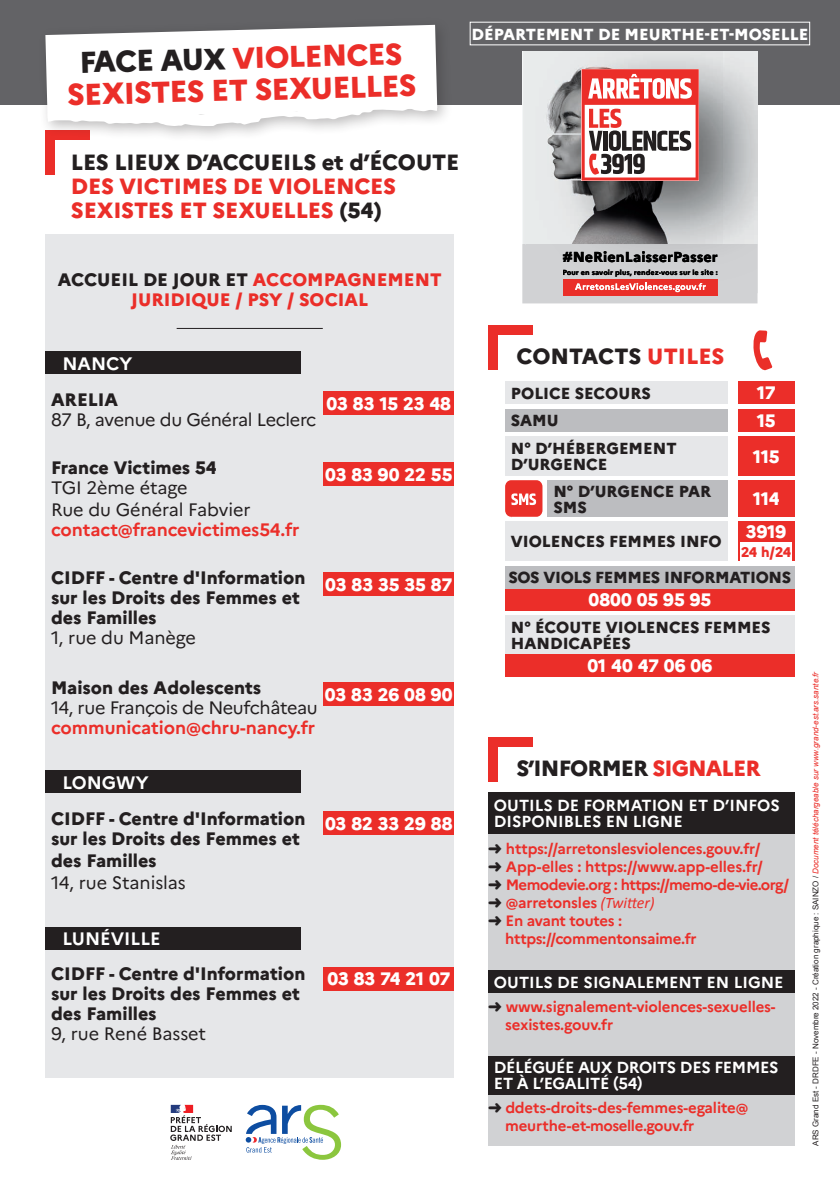
<style>
.page{position:relative;width:840px;height:1191px;background:#fff}
.page>*{position:absolute;margin:0;border:0;box-sizing:border-box;transform-origin:0 0}
.t1{font:800 30px/31.4px "Marianne";color:#eb2e29;text-align:center}
.t2{font:800 22px/24px "Marianne";letter-spacing:-.01em;color:#eb2e29}
.t3{font:800 22px "Marianne";letter-spacing:-.01em;color:#231f20}
.t4{font:800 22px "Marianne";letter-spacing:-.04em;color:#231f20}
.t5{font:800 18px/20px "Marianne";color:#231f20}
.t6{font:18px/22px "Marianne";letter-spacing:-.015em;color:#231f20}
.t7{font:800 18px/35.8px "Marianne";letter-spacing:-.005em;color:#fff}
.t8{font:700 18px "Marianne";letter-spacing:-.005em;color:#eb2e29}
.t9{font:800 18px/20px "Marianne";color:#eb2e29;text-align:center}
.t10{font:700 18px "Marianne";color:#fff}
.t11{font:800 16px/16px "Marianne";color:#231f20}
.t12{font:700 16px/16px "Marianne";color:#fff}
.t13{font:700 16px/16px "Marianne";letter-spacing:-.02em;color:#fff}
.t14{font:800 16px "Marianne";color:#fff}
.t15{font:800 16px "Marianne";letter-spacing:-.02em;color:#231f20}
.t16{font:700 15px/18px "Marianne";letter-spacing:-.015em;color:#eb2e29}
.t17{font:700 15px "Marianne";letter-spacing:-.04em;color:#eb2e29}
.t18{font:800 14.4px "Marianne";color:#000001}
.t19{font:800 14px "Marianne";color:#eb2e29}
.t20{font:8px "Arial";color:#231f20}
.t21{font:800 7.4px "Marianne";color:#000001}
.s1{color:#231f20}
.s2{color:#eb2e29}
.s3{font-family:"Calibri";font-weight:400;font-style:italic;font-size:16px}
.s4{font-style:italic;color:#eb2e29}
</style>
<div class="page">
<div style="left:45px;top:234px;width:409px;height:843px;background:#e6e7e9"></div>
<hr style="left:176px;top:328px;width:146px;height:1px;background:#231f20">
<div style="left:0;top:0;width:839px;height:105px;background:#636366"></div>
<div style="left:45px;top:130px;width:10px;height:45px;background:#eb2e29"></div>
<div style="left:38px;top:17px;width:414px;height:125px;background:#231f20;opacity:.3"></div>
<svg style="left:45px;top:25px;width:392px;height:101px"></svg>
<svg style="left:245px;top:1104px;width:96px;height:55px"></svg>
<svg style="left:170px;top:1104px;width:61px;height:55px"></svg>
<svg style="left:522px;top:51px;width:235px;height:252px;background:#c2afb0"></svg>
<div style="left:469px;top:22px;width:340px;height:23px;border:1px solid #fff"></div>
<div style="left:45px;top:351px;width:255px;height:23px;background:#231f20"></div>
<div style="left:323px;top:391px;width:131px;height:24px;background:#eb2e29"></div>
<div style="left:323px;top:462px;width:131px;height:23px;background:#eb2e29"></div>
<div style="left:323px;top:572px;width:131px;height:23px;background:#eb2e29"></div>
<div style="left:323px;top:682px;width:131px;height:23px;background:#eb2e29"></div>
<div style="left:45px;top:770px;width:255px;height:23px;background:#231f20"></div>
<div style="left:323px;top:811px;width:131px;height:24px;background:#eb2e29"></div>
<div style="left:45px;top:927px;width:255px;height:22px;background:#231f20"></div>
<div style="left:323px;top:966px;width:131px;height:24px;background:#eb2e29"></div>
<div style="left:488px;top:737px;width:44px;height:10px;background:#eb2e29"></div>
<div style="left:488px;top:737px;width:9px;height:44px;background:#eb2e29"></div>
<div style="left:488px;top:797px;width:306px;height:348px;background:#d1d2d4"></div>
<div style="left:488px;top:970px;width:306px;height:23px;background:#231f20"></div>
<div style="left:488px;top:1056px;width:306px;height:38px;background:#231f20"></div>
<div style="left:488px;top:793px;width:306px;height:41px;background:#231f20"></div>
<svg style="left:753px;top:330px;width:18px;height:40px"></svg>
<div style="left:737px;top:381px;width:57px;height:23px;background:#eb2e29"></div>
<div style="left:505px;top:381px;width:222px;height:23px;background:#e6e7e9"></div>
<div style="left:737px;top:409px;width:57px;height:22px;background:#eb2e29"></div>
<div style="left:505px;top:409px;width:222px;height:22px;background:#bcbdc0"></div>
<div style="left:737px;top:436px;width:57px;height:39px;background:#eb2e29"></div>
<div style="left:505px;top:436px;width:222px;height:39px;background:#e6e7e9"></div>
<div style="left:505px;top:588px;width:289px;height:23px;background:#eb2e29"></div>
<div style="left:505px;top:566px;width:289px;height:22px;background:#bcbdc0"></div>
<div style="left:505px;top:615px;width:289px;height:40px;background:#e6e7e9"></div>
<div style="left:505px;top:654px;width:289px;height:23px;background:#eb2e29"></div>
<div style="left:547px;top:480px;width:180px;height:37px;background:#bcbdc0"></div>
<div style="left:737px;top:480px;width:57px;height:37px;background:#eb2e29"></div>
<div style="left:505px;top:480px;width:37px;height:37px;background:#ea2f29;border-radius:6px"></div>
<svg style="left:511px;top:493px;width:24px;height:12px"></svg>
<div style="left:488px;top:326px;width:44px;height:9px;background:#eb2e29"></div>
<div style="left:488px;top:326px;width:9px;height:44px;background:#eb2e29"></div>
<div style="left:737px;top:521px;width:57px;height:40px;background:#eb2e29"></div>
<div style="left:505px;top:521px;width:222px;height:40px;background:#e6e7e9"></div>
<div style="left:740px;top:542px;width:51px;height:19px;background:#fff"></div>
<h1 class="t1" style="left:66px;top:49px;width:350px;rotate:-2deg"><span class="s1">FACE AUX</span> VIOLENCES<br>SEXISTES ET SEXUELLES</h1>
<p class="t14" style="left:471px;top:24px;width:338px">DÉPARTEMENT DE MEURTHE-ET-MOSELLE</p>
<h2 class="t3" style="left:71px;top:148px;width:390px">LES LIEUX D’ACCUEILS et d’ÉCOUTE</h2>
<h2 class="t2" style="left:71px;top:174px;width:326px">DES VICTIMES DE VIOLENCES<br>SEXISTES ET SEXUELLES <span class="s1">(54)</span></h2>
<p class="t9" style="left:58px;top:270px;width:385px"><span class="s1">ACCUEIL DE JOUR ET</span> ACCOMPAGNEMENT<br>JURIDIQUE / PSY / SOCIAL</p>
<p class="t10" style="left:62px;top:352px;width:71px">NANCY</p>
<p class="t5" style="left:51px;top:390px;width:68px">ARELIA</p>
<p class="t6" style="left:51px;top:409px;width:267px">87 B, avenue du Général Leclerc</p>
<p class="t5" style="left:51px;top:458px;width:167px">France Victimes 54</p>
<p class="t6" style="left:51px;top:477px;width:201px">TGI 2ème étage<br>Rue du Général Fabvier</p>
<p class="t8" style="left:51px;top:519px;width:250px">contact@francevictimes54.fr</p>
<p class="t5" style="left:51px;top:568px;width:256px">CIDFF - Centre d'Information sur les Droits des Femmes et des Familles</p>
<p class="t6" style="left:51px;top:627px;width:146px">1, rue du Manège</p>
<p class="t5" style="left:51px;top:678px;width:212px">Maison des Adolescents</p>
<p class="t6" style="left:51px;top:697px;width:268px">14, rue François de Neufchâteau</p>
<p class="t8" style="left:51px;top:717px;width:265px">communication@chru-nancy.fr</p>
<p class="t7" style="left:326px;top:385px;width:126px">03 83 15 23 48</p>
<p class="t7" style="left:325px;top:456px;width:129px">03 83 90 22 55</p>
<p class="t7" style="left:325px;top:566px;width:128px">03 83 35 35 87</p>
<p class="t7" style="left:325px;top:676px;width:129px">03 83 26 08 90</p>
<p class="t10" style="left:62px;top:771px;width:87px">LONGWY</p>
<p class="t5" style="left:51px;top:808px;width:256px">CIDFF - Centre d'Information sur les Droits des Femmes et</p>
<p class="t5" style="left:51px;top:850px;width:107px">des Familles</p>
<p class="t6" style="left:51px;top:871px;width:136px">14, rue Stanislas</p>
<p class="t7" style="left:325px;top:805px;width:129px">03 82 33 29 88</p>
<p class="t10" style="left:62px;top:927px;width:100px">LUNÉVILLE</p>
<p class="t5" style="left:51px;top:963px;width:256px">CIDFF - Centre d'Information sur les Droits des Femmes et des Familles</p>
<p class="t6" style="left:51px;top:1022px;width:156px">9, rue René Basset</p>
<p class="t7" style="left:327px;top:961px;width:124px">03 83 74 21 07</p>
<p class="t18" style="left:562px;top:248px;width:157px">#NeRienLaisserPasser</p>
<p class="t21" style="left:562px;top:268px;width:157px">Pour en savoir plus, rendez-vous sur le site :</p>
<h2 class="t3" style="left:516px;top:343px;width:209px">CONTACTS <span class="s2">UTILES</span></h2>
<p class="t11" style="left:510px;top:385px;width:141px">POLICE SECOURS</p>
<p class="t7" style="left:756px;top:375px;width:20px">17</p>
<p class="t11" style="left:510px;top:412px;width:49px">SAMU</p>
<p class="t7" style="left:752px;top:402px;width:28px">15<br>115</p>
<p class="t11" style="left:510px;top:440px;width:167px">N° D’HÉBERGEMENT<br>D’URGENCE</p>
<p class="t11" style="left:553px;top:483px;width:159px">N° D’URGENCE PAR<br>SMS</p>
<p class="t7" style="left:745px;top:482px;width:42px;line-height:32.8px;text-align:center">114<br>3919</p>
<p class="t11" style="left:510px;top:534px;width:212px">VIOLENCES FEMMES INFO</p>
<p class="t19" style="left:740px;top:543px;width:52px">24 h/24</p>
<p class="t15" style="left:508px;top:568px;width:284px">SOS VIOLS FEMMES INFORMATIONS</p>
<p class="t11" style="left:510px;top:619px;width:261px">N° ÉCOUTE VIOLENCES FEMMES<br>HANDICAPÉES</p>
<p class="t7" style="left:587px;top:648px;width:126px">01 40 47 06 06</p>
<p class="t7" style="left:588px;top:582px;width:124px">0800 05 95 95</p>
<h2 class="t4" style="left:516px;top:754px;width:245px">S’INFORMER <span class="s2">SIGNALER</span></h2>
<p class="t12" style="left:493px;top:797px;width:287px">OUTILS DE FORMATION ET D’INFOS<br>DISPONIBLES EN LIGNE</p>
<p class="t16" style="left:488px;top:839px;width:273px"><span class="s1">➜</span> https://arretonslesviolences.gouv.fr/</p>
<p class="t16" style="left:488px;top:857px;width:276px"><span class="s1">➜</span> App-elles : https://www.app-elles.fr/</p>
<p class="t17" style="left:488px;top:875px;width:302px"><span class="s1">➜</span> Memodevie.org : https://memo-de-vie.org/</p>
<p class="t16" style="left:488px;top:893px;width:168px"><span class="s1">➜</span> @arretonsles <span class="s3">(Twitter)</span></p>
<p class="t16" style="left:488px;top:911px;width:135px"><span class="s1">➜</span> En avant toutes :</p>
<p class="t16" style="left:505px;top:929px;width:193px">https://commentonsaime.fr</p>
<p class="t12" style="left:493px;top:974px;width:291px">OUTILS DE SIGNALEMENT EN LIGNE</p>
<p class="t16" style="left:505px;top:997px;width:272px;text-indent:-17px"><span class="s1">➜</span> www.signalement-violences-sexuelles&shy;sexistes.gouv.fr</p>
<p class="t13" style="left:493px;top:1059px;width:286px">DÉLÉGUÉE AUX DROITS DES FEMMES<br>ET À L’EGALITÉ (54)</p>
<p class="t16" style="left:505px;top:1098px;width:244px;text-indent:-17px"><span class="s1">➜</span> ddets-droits-des-femmes-egalite@ meurthe-et-moselle.gouv.fr</p>
<p class="t20" style="left:810px;top:1145px;width:476px;rotate:-90deg">ARS Grand Est - DRDFE - Novembre 2022 - Création graphique : SAINZO / <span class="s4">Document téléchargeable sur www.grand-est.ars.sante.fr</span></p>
</div>
